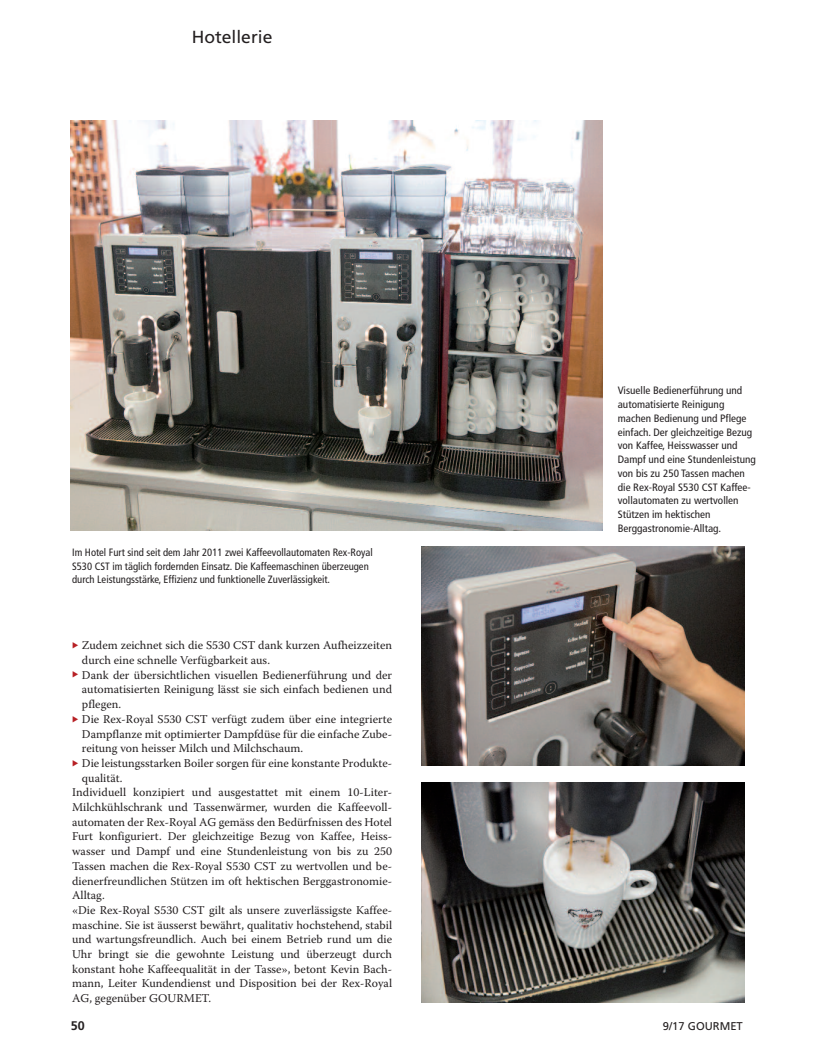
<style>
.page{position:relative;width:815px;height:1063px;background:#fff}
.page>*{position:absolute;margin:0;border:0;box-sizing:border-box;transform-origin:0 0}
.t1{font:17.5px "Frutiger";color:#231f20}
.t2{font:700 12.5px "Frutiger";color:#231f20}
.t3{font:11.88px/14.8px "Warnock Pro";color:#231f20;text-align:justify}
.t4{font:11.25px "Frutiger";color:#231f20}
.t5{font:condensed 10.62px/13.8px "Frutiger";color:#231f20;scale:1.05 1}
.t6{font:condensed 10.62px/13.8px "Frutiger";color:#231f20}
.s1{color:#b72025}
</style>
<div class="page">
<img style="left:71px;top:120px;width:531px;height:411px">
<img style="left:422px;top:546px;width:322px;height:220px">
<img style="left:422px;top:782px;width:322px;height:221px">
<h1 class="t1" style="left:192px;top:30px;width:82px">Hotellerie</h1>
<p class="t6" style="left:72px;top:546px;width:302px">Im Hotel Furt sind seit dem Jahr 2011 zwei Kaffeevollautomaten Rex-Royal<br>S530 CST im täglich fordernden Einsatz. Die Kaffeemaschinen überzeugen durch Leistungsstärke, Effizienz und funktionelle Zuverlässigkeit.</p>
<p class="t3" style="left:82px;top:639px;width:312px;text-indent:-10px"><span class="s1">◆</span> Zudem zeichnet sich die S530 CST dank kurzen Aufheizzeiten durch eine schnelle Verfügbarkeit aus.</p>
<p class="t3" style="left:82px;top:668px;width:312px;text-indent:-10px"><span class="s1">◆</span> Dank der übersichtlichen visuellen Bedienerführung und der automatisierten Reinigung lässt sie sich einfach bedienen und pflegen.</p>
<p class="t3" style="left:82px;top:713px;width:312px;text-indent:-10px"><span class="s1">◆</span> Die Rex-Royal S530 CST verfügt zudem über eine integrierte Dampflanze mit optimierter Dampfdüse für die einfache Zube&shy;reitung von heisser Milch und Milchschaum.</p>
<p class="t3" style="left:72px;top:757px;width:321px"><span class="s1">◆</span> Die leistungsstarken Boiler sorgen für eine konstante Produkte-</p>
<p class="t3" style="left:82px;top:771px;width:42px">qualität.</p>
<p class="t3" style="left:72px;top:786px;width:321px">Individuell konzipiert und ausgestattet mit einem 10-Liter-</p>
<p class="t3" style="left:72px;top:801px;width:321px">Milchkühlschrank und Tassenwärmer, wurden die Kaffeevoll-</p>
<p class="t3" style="left:72px;top:815px;width:321px">automaten der Rex-Royal AG gemäss den Bedürfnissen des Hotel</p>
<p class="t3" style="left:72px;top:830px;width:321px">Furt konfiguriert. Der gleichzeitige Bezug von Kaffee, Heiss-</p>
<p class="t3" style="left:72px;top:845px;width:321px">wasser und Dampf und eine Stundenleistung von bis zu 250</p>
<p class="t3" style="left:72px;top:860px;width:321px">Tassen machen die Rex-Royal S530 CST zu wertvollen und be-</p>
<p class="t3" style="left:72px;top:874px;width:321px">dienerfreundlichen Stützen im oft hektischen Berggastronomie-</p>
<p class="t3" style="left:72px;top:889px;width:34px">Alltag.</p>
<p class="t3" style="left:72px;top:904px;width:321px">«Die Rex-Royal S530 CST gilt als unsere zuverlässigste Kaffee-</p>
<p class="t3" style="left:72px;top:918px;width:321px">maschine. Sie ist äusserst bewährt, qualitativ hochstehend, stabil</p>
<p class="t3" style="left:72px;top:933px;width:321px">und wartungsfreundlich. Auch bei einem Betrieb rund um die</p>
<p class="t3" style="left:72px;top:948px;width:321px">Uhr bringt sie die gewohnte Leistung und überzeugt durch</p>
<p class="t3" style="left:72px;top:962px;width:321px">konstant hohe Kaffeequalität in der Tasse», betont Kevin Bach-</p>
<p class="t3" style="left:72px;top:977px;width:321px">mann, Leiter Kundendienst und Disposition bei der Rex-Royal</p>
<p class="t3" style="left:72px;top:992px;width:141px">AG, gegenüber GOURMET.</p>
<p class="t2" style="left:71px;top:1020px;width:15px">50</p>
<p class="t5" style="left:618px;top:385px;width:133px">Visuelle Bedienerführung und automatisierte Reinigung machen Bedienung und Pflege einfach. Der gleichzeitige Bezug von Kaffee, Heisswasser und<br>Dampf und eine Stundenleistung von bis zu 250 Tassen machen die Rex-Royal S530 CST Kaffee&shy;vollautomaten zu wertvollen<br>Stützen im hektischen<br>Berggastronomie-Alltag.</p>
<p class="t4" style="left:663px;top:1022px;width:82px">9/17 GOURMET</p>
</div>
